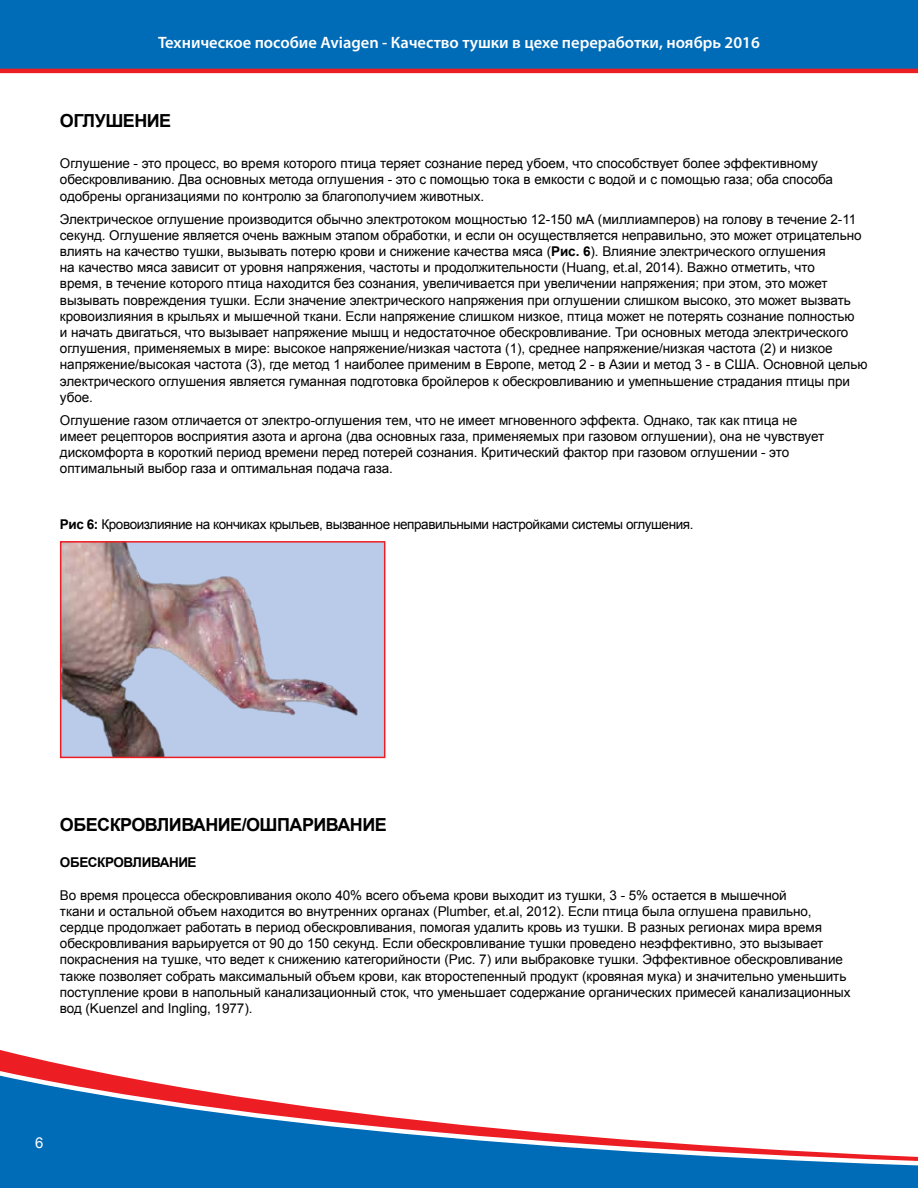
<style>
.page{position:relative;width:918px;height:1188px;background:#fff}
.page>*{position:absolute;margin:0;border:0;box-sizing:border-box;transform-origin:0 0}
.t1{font:700 18px "Arial";letter-spacing:-.03em;color:#000}
.t2{font:600 16.5px "Myriad Pro";color:#fff}
.t3{font:15px "Arial";color:#fff}
.t4{font:13.5px/16.2px "Arial";letter-spacing:-.005em;color:#000}
.t5{font:13.5px "Arial";letter-spacing:-.03em;color:#000}
.t6{font:700 13.5px "Arial";letter-spacing:-.03em;color:#000}
.s1{font-weight:700}
</style>
<div class="page">
<svg style="left:0;top:1061px;width:917px;height:127px"></svg>
<svg style="left:917px;top:1156px;width:1px;height:32px"></svg>
<div style="left:0;top:0;width:918px;height:73px;background:#006bb6"></div>
<img style="left:63px;top:544px;width:319px;height:211px">
<div style="left:60px;top:541px;width:325px;height:217px;border:2px solid #ed1d24"></div>
<p class="t2" style="left:158px;top:32px;width:603px">Техническое пособие Aviagen - Качество тушки в цехе переработки, ноябрь 2016</p>
<h1 class="t1" style="left:60px;top:109px;width:113px">ОГЛУШЕНИЕ</h1>
<p class="t4" style="left:60px;top:156px;width:775px">Оглушение - это процесс, во время которого птица теряет сознание перед убоем, что способствует более эффективному обескровливанию. Два основных метода оглушения - это с помощью тока в емкости с водой и с помощью газа; оба способа одобрены организациями по контролю за благополучием животных.</p>
<p class="t4" style="left:60px;top:211px;width:809px">Электрическое оглушение производится обычно электротоком мощностью 12-150 мА (миллиамперов) на голову в течение 2-11 секунд. Оглушение является очень важным этапом обработки, и если он осуществляется неправильно, это может отрицательно влиять на качество тушки, вызывать потерю крови и снижение качества мяса (<span class="s1">Рис. 6</span>). Влияние электрического оглушения<br>на качество мяса зависит от уровня напряжения, частоты и продолжительности (Huang, et.al, 2014). Важно отметить, что<br>время, в течение которого птица находится без сознания, увеличивается при увеличении напряжения; при этом, это может вызывать повреждения тушки. Если значение электрического напряжения при оглушении слишком высоко, это может вызвать кровоизлияния в крыльях и мышечной ткани. Если напряжение слишком низкое, птица может не потерять сознание полностью<br>и начать двигаться, что вызывает напряжение мышц и недостаточное обескровливание. Три основных метода электрического оглушения, применяемых в мире: высокое напряжение/низкая частота (1), среднее напряжение/низкая частота (2) и низкое напряжение/высокая частота (3), где метод 1 наиболее применим в Европе, метод 2 - в Азии и метод 3 - в США. Основной целью электрического оглушения является гуманная подготовка бройлеров к обескровливанию и умепньшение страдания птицы при убое.</p>
<p class="t4" style="left:60px;top:412px;width:766px">Оглушение газом отличается от электро-оглушения тем, что не имеет мгновенного эффекта. Однако, так как птица не имеет рецепторов восприятия азота и аргона (два основных газа, применяемых при газовом оглушении), она не чувствует дискомфорта в короткий период времени перед потерей сознания. Критический фактор при газовом оглушении - это оптимальный выбор газа и оптимальная подача газа.</p>
<p class="t5" style="left:60px;top:515px;width:635px"><span class="s1">Рис 6:</span> Кровоизлияние на кончиках крыльев, вызванное неправильными настройками системы оглушения.</p>
<h1 class="t1" style="left:60px;top:813px;width:328px">ОБЕСКРОВЛИВАНИЕ/ОШ ПАРИВАНИЕ</h1>
<p class="t6" style="left:60px;top:853px;width:138px">ОБЕСКРОВЛИВАНИЕ</p>
<p class="t4" style="left:60px;top:887px;width:792px">Во время процесса обескровливания около 40% всего объема крови выходит из тушки, 3 - 5% остается в мышечной<br>ткани и остальной объем находится во внутренних органах (Plumber, et.al, 2012). Если птица была оглушена правильно, сердце продолжает работать в период обескровливания, помогая удалить кровь из тушки. В разных регионах мира время обескровливания варьируется от 90 до 150 секунд. Если обескровливание тушки проведено неэффективно, это вызывает покраснения на тушке, что ведет к снижению категорийности (Рис. 7) или выбраковке тушки. Эффективное обескровливание также позволяет собрать максимальный объем крови, как второстепенный продукт (кровяная мука) и значительно уменьшить поступление крови в напольный канализационный сток, что уменьшает содержание органических примесей канализационных вод (Kuenzel and Ingling, 1977).</p>
<p class="t3" style="left:35px;top:1133px;width:10px">6</p>
</div>
